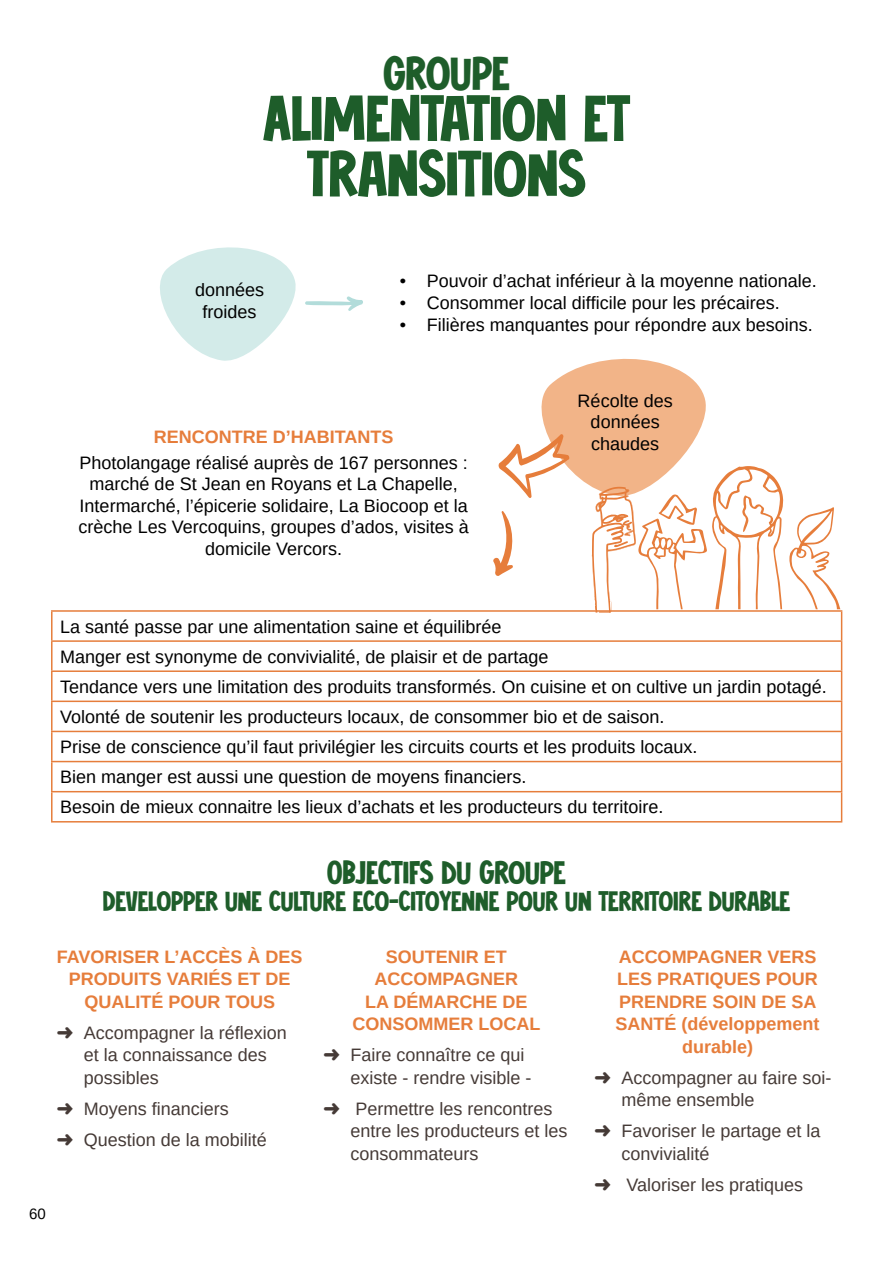
<style>
.page{position:relative;width:893px;height:1263px;background:#fff}
.page>*{position:absolute;margin:0;border:0;box-sizing:border-box;transform-origin:0 0}
.t1{font:66px/55.5px "KABOOM Regular";color:#1e5d2a;text-align:center}
.t2{font:48px "KABOOM Regular";color:#1e5d2a}
.t3{font:33px "KABOOM Regular";color:#1e5d2a}
.t4{font:28.5px "KABOOM Regular";color:#1e5d2a}
.t5{font:18px/21.6px "Arimo";color:#000;text-align:center}
.t6{font:18px/22.5px "Arimo";color:#453a36}
.t7{font:700 18px/22.5px "Arimo";color:#e67d3b;text-align:center}
.t8{font:15px "Arimo";color:#000}
</style>
<div class="page">
<svg style="left:160px;top:247px;width:203px;height:114px"></svg>
<hr style="left:51px;top:610px;width:791px;height:2px;background:#e67d3b">
<hr style="left:51px;top:612px;width:2px;height:28px;background:#e67d3b">
<hr style="left:51px;top:640px;width:791px;height:2px;background:#e67d3b">
<hr style="left:51px;top:642px;width:2px;height:28px;background:#e67d3b">
<hr style="left:51px;top:670px;width:791px;height:2px;background:#e67d3b">
<hr style="left:51px;top:672px;width:2px;height:28px;background:#e67d3b">
<hr style="left:51px;top:700px;width:791px;height:2px;background:#e67d3b">
<hr style="left:51px;top:702px;width:2px;height:29px;background:#e67d3b">
<hr style="left:51px;top:731px;width:791px;height:1px;background:#e67d3b">
<hr style="left:51px;top:732px;width:2px;height:29px;background:#e67d3b">
<hr style="left:51px;top:761px;width:791px;height:1px;background:#e67d3b">
<hr style="left:51px;top:762px;width:2px;height:29px;background:#e67d3b">
<hr style="left:51px;top:791px;width:791px;height:1px;background:#e67d3b">
<hr style="left:51px;top:792px;width:2px;height:29px;background:#e67d3b">
<hr style="left:51px;top:821px;width:791px;height:1px;background:#e67d3b">
<svg style="left:789px;top:507px;width:53px;height:314px"></svg>
<svg style="left:492px;top:358px;width:291px;height:255px"></svg>
<h2 class="t2" style="left:384px;top:55px;width:127px">GROUPE</h2>
<h1 class="t1" style="left:263px;top:93px;width:368px">ALIMENTATION ET<br>TRANSITIONS</h1>
<p class="t5" style="left:195px;top:279px;width:71px">données froides</p>
<p class="t5" style="left:400px;top:270px;width:419px">• Pouvoir d’achat inférieur à la moyenne nationale.</p>
<p class="t5" style="left:400px;top:292px;width:382px">• Consommer local difficile pour les précaires.</p>
<p class="t5" style="left:400px;top:314px;width:415px">• Filières manquantes pour répondre aux besoins.</p>
<p class="t7" style="left:154px;top:426px;width:241px">RENCONTRE D’HABITANTS</p>
<p class="t5" style="left:79px;top:452px;width:392px">Photolangage réalisé auprès de 167 personnes : marché de St Jean en Royans et La Chapelle, Intermarché, l’épicerie solidaire, La Biocoop et la crèche Les Vercoquins, groupes d’ados, visites à domicile Vercors.</p>
<p class="t5" style="left:578px;top:390px;width:97px">Récolte des données chaudes</p>
<p class="t5" style="left:60px;top:611px;width:768px;line-height:30.2px;text-align:left">La santé passe par une alimentation saine et équilibrée<br>Manger est synonyme de convivialité, de plaisir et de partage<br>Tendance vers une limitation des produits transformés. On cuisine et on cultive un jardin potagé.<br>Volonté de soutenir les producteurs locaux, de consommer bio et de saison.<br>Prise de conscience qu’il faut privilégier les circuits courts et les produits locaux.<br>Bien manger est aussi une question de moyens financiers.<br>Besoin de mieux connaitre les lieux d’achats et les producteurs du territoire.</p>
<h3 class="t3" style="left:327px;top:859px;width:240px">OBJECTIFS DU GROUPE</h3>
<h3 class="t4" style="left:103px;top:890px;width:689px">DÉVELOPPER UNE CULTURE ÉCO-CITOYENNE POUR UN TERRITOIRE DURABLE</h3>
<p class="t7" style="left:57px;top:946px;width:247px">FAVORISER L’ACCÈS À DES<br>PRODUITS VARIÉS ET DE<br>QUALITÉ POUR TOUS</p>
<p class="t6" style="left:84px;top:1021px;width:205px;text-indent:-27px">➜ Accompagner la réflexion et la connaissance des possibles</p>
<p class="t6" style="left:57px;top:1093px;width:212px;line-height:31px">➜ Moyens financiers<br>➜ Question de la mobilité</p>
<p class="t8" style="left:29px;top:1204px;width:18px">60</p>
<p class="t7" style="left:353px;top:945px;width:189px">SOUTENIR ET<br>ACCOMPAGNER<br>LA DÉMARCHE DE<br>CONSOMMER LOCAL</p>
<p class="t6" style="left:350px;top:1044px;width:183px;text-indent:-27px">➜ Faire connaître ce qui existe - rendre visible -</p>
<p class="t6" style="left:350px;top:1097px;width:219px;text-indent:-27px">➜ Permettre les rencontres entre les producteurs et les consommateurs</p>
<p class="t7" style="left:615px;top:945px;width:206px">ACCOMPAGNER VERS<br>LES PRATIQUES POUR<br>PRENDRE SOIN DE SA<br>SANTÉ (développement durable)</p>
<p class="t6" style="left:621px;top:1066px;width:212px;text-indent:-27px">➜ Accompagner au faire soi&shy;même ensemble</p>
<p class="t6" style="left:621px;top:1120px;width:201px;text-indent:-27px">➜ Favoriser le partage et la convivialité</p>
<p class="t6" style="left:594px;top:1173px;width:210px">➜ Valoriser les pratiques</p>
</div>
